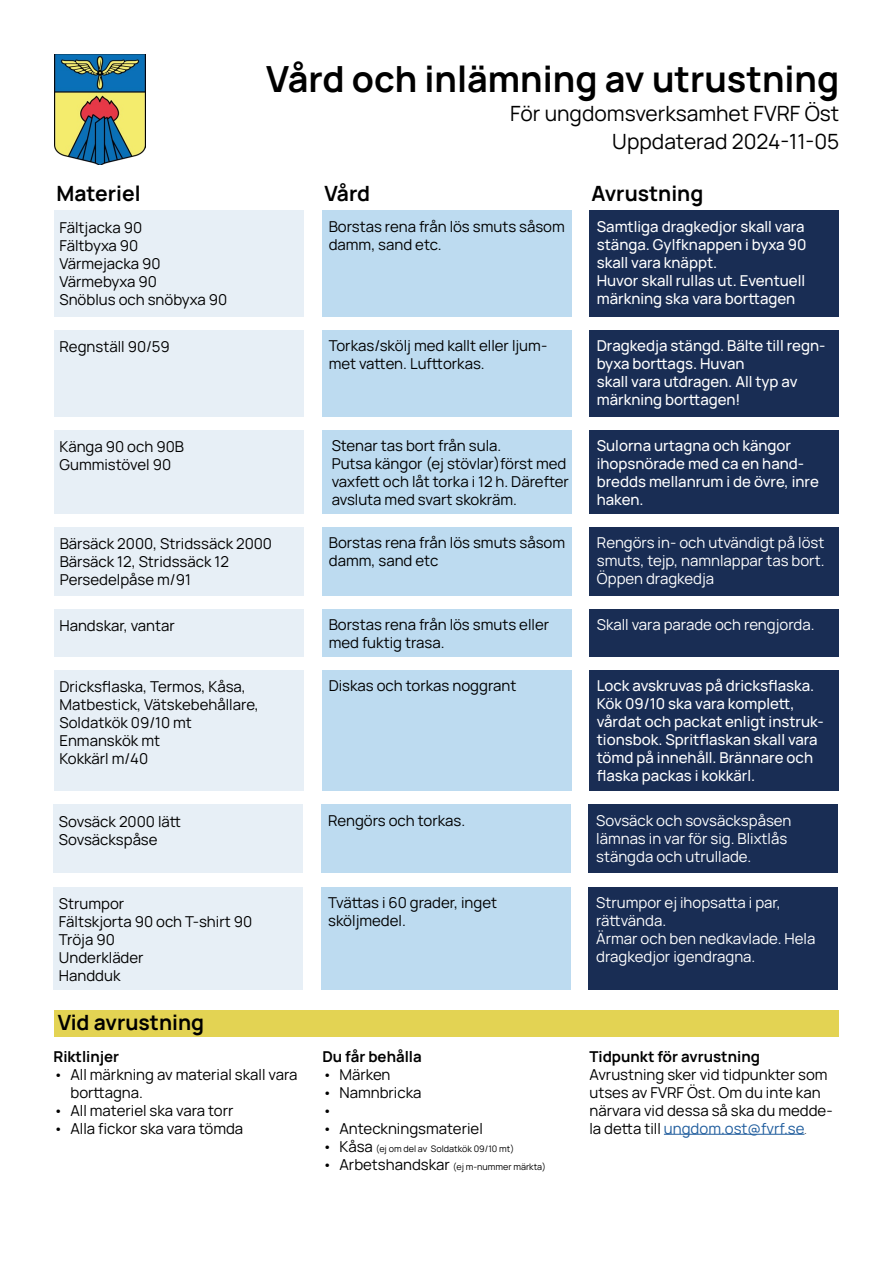
<style>
.page{position:relative;width:893px;height:1263px;background:#fff}
.page>*{position:absolute;margin:0;border:0;box-sizing:border-box;transform-origin:0 0}
.t1{font:700 36px "Manrope";color:#000}
.t2{font:21px/28.5px "Manrope";color:#000;text-align:right}
.t3{font:700 21px "Manrope";color:#000}
.t4{font:15px/18px "Manrope";color:#000}
.t5{font:500 15px/18px "Manrope";color:#fff}
.t6{font:15px/18px "Manrope";color:#fff}
.t7{font:700 15px "Manrope";color:#000}
.t8{font:9px "Manrope";color:#000}
.s1{font-size:15px}
.s2{color:#215e9e}
.s3{font-size:9px}
</style>
<div class="page">
<div style="left:54px;top:1010px;width:785px;height:27px;background:#e3d353"></div>
<div style="left:322px;top:211px;width:249px;height:106px;background:#bddbf0"></div>
<div style="left:589px;top:211px;width:249px;height:106px;background:#192d54"></div>
<div style="left:54px;top:211px;width:250px;height:106px;background:#e7eff6"></div>
<img style="left:54px;top:54px;width:92px;height:111px">
<div style="left:322px;top:330px;width:249px;height:87px;background:#bddbf0"></div>
<div style="left:589px;top:330px;width:249px;height:87px;background:#192d54"></div>
<div style="left:54px;top:330px;width:250px;height:87px;background:#e7eff6"></div>
<div style="left:322px;top:430px;width:249px;height:83px;background:#bddbf0"></div>
<div style="left:589px;top:430px;width:249px;height:83px;background:#192d54"></div>
<div style="left:54px;top:430px;width:250px;height:83px;background:#e7eff6"></div>
<div style="left:323px;top:527px;width:248px;height:69px;background:#bddbf0"></div>
<div style="left:589px;top:527px;width:250px;height:69px;background:#192d54"></div>
<div style="left:54px;top:527px;width:250px;height:69px;background:#e7eff6"></div>
<div style="left:322px;top:609px;width:249px;height:48px;background:#bddbf0"></div>
<div style="left:589px;top:609px;width:249px;height:48px;background:#192d54"></div>
<div style="left:54px;top:609px;width:250px;height:48px;background:#e7eff6"></div>
<div style="left:322px;top:670px;width:249px;height:121px;background:#bddbf0"></div>
<div style="left:589px;top:670px;width:249px;height:121px;background:#192d54"></div>
<div style="left:54px;top:670px;width:250px;height:121px;background:#e7eff6"></div>
<div style="left:322px;top:804px;width:249px;height:69px;background:#bddbf0"></div>
<div style="left:589px;top:805px;width:249px;height:68px;background:#192d54"></div>
<div style="left:53px;top:805px;width:250px;height:68px;background:#e7eff6"></div>
<div style="left:322px;top:887px;width:249px;height:103px;background:#bddbf0"></div>
<div style="left:589px;top:887px;width:249px;height:103px;background:#192d54"></div>
<div style="left:53px;top:887px;width:250px;height:103px;background:#e7eff6"></div>
<hr style="left:664px;top:1134px;width:140px;height:1px;background:#215e9e">
<h1 class="t1" style="left:266px;top:54px;width:574px">Vård och inlämning av utrustning</h1>
<h2 class="t2" style="left:510px;top:98px;width:331px">För ungdomsverksamhet FVRF Öst<br>Uppdaterad 2024-11-05</h2>
<h2 class="t3" style="left:57px;top:178px;width:85px">Materiel</h2>
<h2 class="t3" style="left:324px;top:178px;width:47px">Vård</h2>
<h2 class="t3" style="left:591px;top:178px;width:113px">Avrustning</h2>
<p class="t4" style="left:60px;top:218px;width:169px">Fältjacka 90<br>Fältbyxa 90<br>Värmejacka 90<br>Värmebyxa 90<br>Snöblus och snöbyxa 90</p>
<p class="t4" style="left:329px;top:217px;width:238px">Borstas rena från lös smuts såsom damm, sand etc.</p>
<p class="t5" style="left:597px;top:217px;width:211px">Samtliga dragkedjor skall vara stänga. Gylfknappen i byxa 90 skall vara knäppt.<br>Huvor skall rullas ut. Eventuell märkning ska vara borttagen</p>
<p class="t4" style="left:60px;top:337px;width:112px">Regnställ 90/59</p>
<p class="t4" style="left:329px;top:336px;width:220px">Torkas/skölj med kallt eller ljum&shy;met vatten. Lufttorkas.</p>
<p class="t5" style="left:597px;top:336px;width:230px">Dragkedja stängd. Bälte till regn&shy;byxa borttags. Huvan<br>skall vara utdragen. All typ av märkning borttagen!</p>
<p class="t4" style="left:60px;top:437px;width:126px">Känga 90 och 90B<br>Gummistövel 90</p>
<p class="t4" style="left:332px;top:436px;width:239px">Stenar tas bort från sula.<br>Putsa kängor (ej stövlar)först med vaxfett och låt torka i 12 h. Därefter avsluta med svart skokräm.</p>
<p class="t5" style="left:597px;top:436px;width:224px">Sulorna urtagna och kängor ihopsnörade med ca en hand&shy;bredds mellanrum i de övre, inre haken.</p>
<p class="t4" style="left:60px;top:534px;width:214px">Bärsäck 2000, Stridssäck 2000<br>Bärsäck 12, Stridssäck 12<br>Persedelpåse m/91</p>
<p class="t4" style="left:329px;top:533px;width:238px">Borstas rena från lös smuts såsom damm, sand etc</p>
<p class="t6" style="left:597px;top:533px;width:229px;text-align:justify">Rengörs in- och utvändigt på löst smuts, tejp, namnlappar tas bort.<br>Öppen dragkedja</p>
<p class="t4" style="left:60px;top:616px;width:117px">Handskar, vantar</p>
<p class="t4" style="left:329px;top:615px;width:222px">Borstas rena från lös smuts eller med fuktig trasa.</p>
<p class="t6" style="left:597px;top:615px;width:219px">Skall vara parade och rengjorda.</p>
<p class="t4" style="left:60px;top:677px;width:201px">Dricksflaska, Termos, Kåsa,<br>Matbestick, Vätskebehållare,<br>Soldatkök 09/10 mt<br>Enmanskök mt<br>Kokkärl m/40</p>
<p class="t4" style="left:329px;top:676px;width:189px">Diskas och torkas noggrant</p>
<p class="t5" style="left:597px;top:676px;width:228px">Lock avskruvas på dricksflaska.<br>Kök 09/10 ska vara komplett, vårdat och packat enligt instruk&shy;tionsbok. Spritflaskan skall vara tömd på innehåll. Brännare och flaska packas i kokkärl.</p>
<p class="t4" style="left:59px;top:812px;width:124px">Sovsäck 2000 lätt<br>Sovsäckspåse</p>
<p class="t4" style="left:328px;top:811px;width:139px">Rengörs och torkas.</p>
<p class="t6" style="left:596px;top:811px;width:197px">Sovsäck och sovsäckspåsen lämnas in var för sig. Blixtlås stängda och utrullade.</p>
<p class="t4" style="left:59px;top:894px;width:195px">Strumpor<br>Fältskjorta 90 och T-shirt 90<br>Tröja 90<br>Underkläder<br>Handduk</p>
<p class="t4" style="left:328px;top:893px;width:171px">Tvättas i 60 grader, inget sköljmedel.</p>
<p class="t6" style="left:596px;top:893px;width:221px">Strumpor ej ihopsatta i par, rättvända.<br>Ärmar och ben nedkavlade. Hela dragkedjor igendragna.</p>
<h2 class="t3" style="left:58px;top:1008px;width:148px">Vid avrustning</h2>
<p class="t7" style="left:53px;top:1045px;width:67px">Riktlinjer</p>
<p class="t4" style="left:70px;top:1064px;width:229px;text-indent:-17px">• All märkning av material skall vara borttagna.</p>
<p class="t4" style="left:53px;top:1100px;width:182px">• All materiel ska vara torr</p>
<p class="t4" style="left:53px;top:1118px;width:191px">• Alla fickor ska vara tömda</p>
<p class="t7" style="left:322px;top:1045px;width:101px">Du får behålla</p>
<p class="t4" style="left:322px;top:1064px;width:70px">• Märken</p>
<p class="t4" style="left:322px;top:1082px;width:101px">• Namnbricka •</p>
<p class="t4" style="left:322px;top:1118px;width:162px">• Anteckningsmateriel</p>
<p class="t8" style="left:322px;top:1142px;width:193px"><span class="s1">• Kåsa</span> (ej om del av Soldatkök 09/10 mt)</p>
<p class="t8" style="left:322px;top:1160px;width:225px"><span class="s1">• Arbetshandskar</span> (ej m-nummer märkta)</p>
<p class="t7" style="left:589px;top:1045px;width:172px">Tidpunkt för avrustning</p>
<p class="t4" style="left:589px;top:1064px;width:245px">Avrustning sker vid tidpunkter som utses av FVRF Öst. Om du inte kan närvara vid dessa så ska du medde&shy;la detta till <span class="s2">ungdom.ost@fvrf.se</span><span class="s3">.</span></p>
</div>
